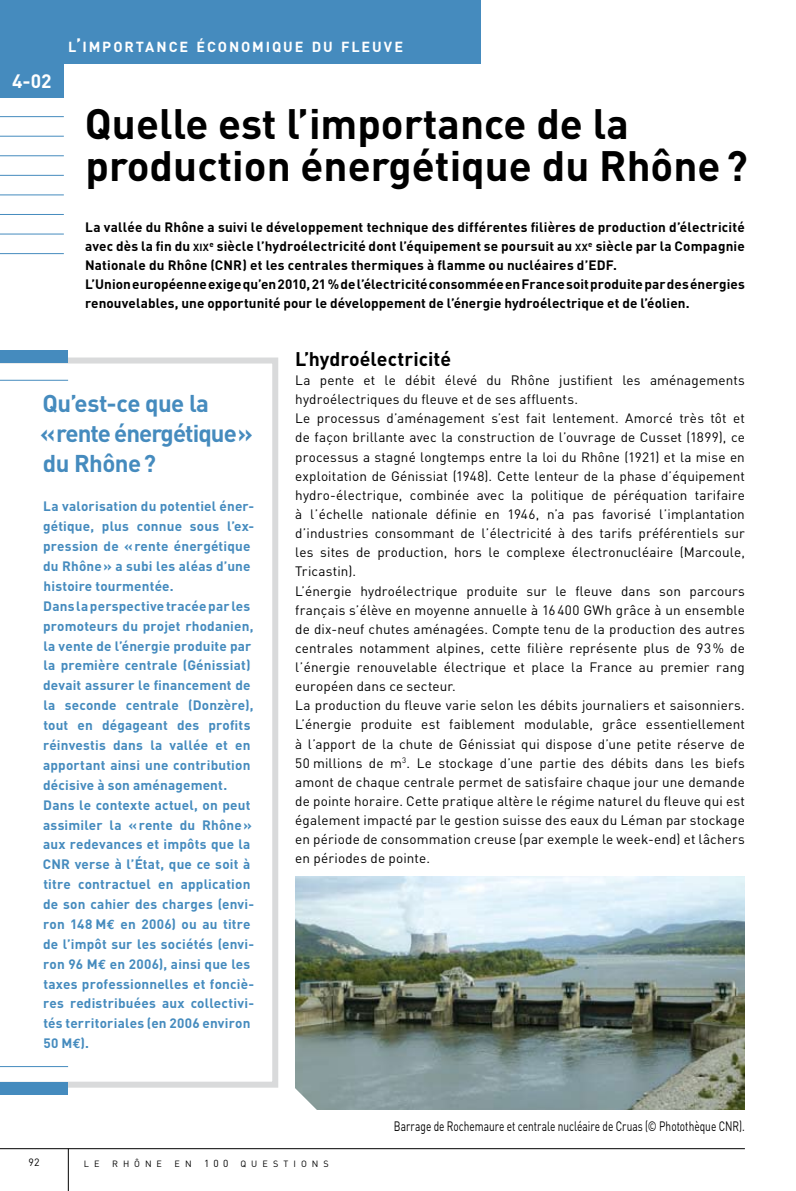
<style>
.page{position:relative;width:796px;height:1191px;background:#fff}
.page>*{position:absolute;margin:0;border:0;box-sizing:border-box;transform-origin:0 0}
.t1{font:700 42px/42px "DIN";color:#000}
.t2{font:700 24px/30px "DIN";letter-spacing:-.04em;color:#458bbe}
.t3{font:700 19.5px "DIN";color:#000}
.t4{font:700 19.2px "DIN";color:#fff}
.t5{font:700 14.4px "DIN";letter-spacing:.13em;color:#fff}
.t6{font:13.5px/19.2px "DIN";letter-spacing:.01em;color:#000}
.t7{font:700 13.5px/19.8px "DIN";letter-spacing:.015em;color:#458bbe}
.t8{font:700 13.5px/19.2px "DIN";letter-spacing:.01em;color:#000}
.t9{font:13.5px "DIN";letter-spacing:.01em;color:#000;scale:.75 1}
.t10{font:10.5px "DIN";color:#000}
.t11{font:9px "DIN";letter-spacing:.555em;color:#000}
.s1{font-size:19.2px}
.s2{font-size:10.2px}
.s3{font-family:"Euro Mono"}
</style>
<div class="page">
<hr style="left:68px;top:1148px;width:1px;height:43px;background:#000">
<hr style="left:0;top:1148px;width:744px;height:1px;background:#000">
<div style="left:0;top:0;width:480px;height:64px;background:#458bbe"></div>
<div style="left:0;top:0;width:64px;height:98px;background:#458bbe"></div>
<hr style="left:0;top:116px;width:64px;height:1px;background:#458bbe">
<hr style="left:0;top:136px;width:64px;height:1px;background:#458bbe">
<hr style="left:0;top:155px;width:64px;height:1px;background:#458bbe">
<hr style="left:0;top:175px;width:64px;height:1px;background:#458bbe">
<hr style="left:0;top:194px;width:64px;height:1px;background:#458bbe">
<hr style="left:0;top:214px;width:64px;height:1px;background:#458bbe">
<hr style="left:0;top:234px;width:64px;height:1px;background:#458bbe">
<hr style="left:0;top:253px;width:64px;height:1px;background:#458bbe">
<svg style="left:0;top:357px;width:278px;height:730px"></svg>
<div style="left:0;top:350px;width:68px;height:13px;background:#458bbe"></div>
<hr style="left:0;top:380px;width:68px;height:1px;background:#458bbe">
<div style="left:0;top:1081px;width:68px;height:13px;background:#458bbe"></div>
<hr style="left:0;top:1066px;width:68px;height:1px;background:#458bbe">
<img style="left:296px;top:876px;width:448px;height:233px">
<svg style="left:295px;top:1086px;width:24px;height:24px"></svg>
<h3 class="t4" style="left:12px;top:68px;width:41px">4-02</h3>
<p class="t5" style="left:68px;top:37px;width:336px">L<span class="s1">’</span>IMPORTANCE ÉCONOMIQUE DU FLEUVE</p>
<h1 class="t1" style="left:85px;top:101px;width:664px">Quelle est l’importance de la production énergétique du Rhône?</h1>
<p class="t8" style="left:85px;top:217px;width:661px">La vallée du Rhône a suivi le développement technique des différentes filières de production d’électricité avec dès la fin du <span class="s2">XIX</span><sup>e</sup> siècle l’hydroélectricité dont l’équipement se poursuit au <span class="s2">XX</span><sup>e</sup> siècle par la Compagnie Nationale du Rhône (CNR) et les centrales thermiques à flamme ou nucléaires d’EDF.<br>L’Union européenne exige qu’en 2010, 21% de l’électricité consommée en France soit produite par des énergies renouvelables, une opportunité pour le développement de l’énergie hydroélectrique et de l’éolien.</p>
<h3 class="t3" style="left:295px;top:346px;width:157px">L’hydroélectricité</h3>
<p class="t6" style="left:295px;top:370px;width:451px">La pente et le débit élevé du Rhône justifient les aménagements hydroélectriques du fleuve et de ses affluents.<br>Le processus d’aménagement s’est fait lentement. Amorcé très tôt et de façon brillante avec la construction de l’ouvrage de Cusset (1899), ce processus a stagné longtemps entre la loi du Rhône (1921) et la mise en exploitation de Génissiat (1948). Cette lenteur de la phase d’équipement hydro-électrique, combinée avec la politique de péréquation tarifaire à l’échelle nationale définie en 1946, n’a pas favorisé l’implantation d’industries consommant de l’électricité à des tarifs préférentiels sur les sites de production, hors le complexe électronucléaire (Marcoule, Tricastin).<br>L’énergie hydroélectrique produite sur le fleuve dans son parcours français s’élève en moyenne annuelle à 16400 GWh grâce à un ensemble de dix-neuf chutes aménagées. Compte tenu de la production des autres centrales notamment alpines, cette filière représente plus de 93% de l’énergie renouvelable électrique et place la France au premier rang européen dans ce secteur.<br>La production du fleuve varie selon les débits journaliers et saisonniers.<br>L’énergie produite est faiblement modulable, grâce essentiellement à l’apport de la chute de Génissiat qui dispose d’une petite réserve de 50 millions de m<sup>3</sup>. Le stockage d’une partie des débits dans les biefs amont de chaque centrale permet de satisfaire chaque jour une demande de pointe horaire. Cette pratique altère le régime naturel du fleuve qui est également impacté par le gestion suisse des eaux du Léman par stockage en période de consommation creuse (par exemple le week-end) et lâchers en périodes de pointe.</p>
<h2 class="t2" style="left:40px;top:387px;width:214px">Qu’est-ce que la «rente énergétique» du Rhône?</h2>
<p class="t7" style="left:43px;top:496px;width:213px">La valorisation du potentiel éner&shy;gétique, plus connue sous l’ex&shy;pression de «rente énergétique du Rhône» a subi les aléas d’une histoire tourmentée.<br>Dans la perspective tracée par les promoteurs du projet rhodanien, la vente de l’énergie produite par la première centrale (Génissiat) devait assurer le financement de la seconde centrale (Donzère), tout en dégageant des profits réinvestis dans la vallée et en apportant ainsi une contribution décisive à son aménagement.<br>Dans le contexte actuel, on peut assimiler la «rente du Rhône» aux redevances et impôts que la<br>CNR verse à l’État, que ce soit à titre contractuel en application de son cahier des charges (envi&shy;ron 148 M<span class="s3">€</span> en 2006) ou au titre de l’impôt sur les sociétés (envi&shy;ron 96 M<span class="s3">€</span> en 2006), ainsi que les taxes professionnelles et fonciè&shy;res redistribuées aux collectivi&shy;tés territoriales (en 2006 environ<br>50 M<span class="s3">€</span>).</p>
<p class="t10" style="left:29px;top:1155px;width:12px">92</p>
<p class="t11" style="left:84px;top:1158px;width:17px">L E</p>
<p class="t11" style="left:112px;top:1158px;width:51px">RHÔNE</p>
<p class="t11" style="left:174px;top:1158px;width:156px">EN <span class="s2">100</span> QUESTIONS</p>
<p class="t9" style="left:393px;top:1117px;width:469px">Barrage de Rochemaure et centrale nucléaire de Cruas (© Photothèque CNR).</p>
</div>
